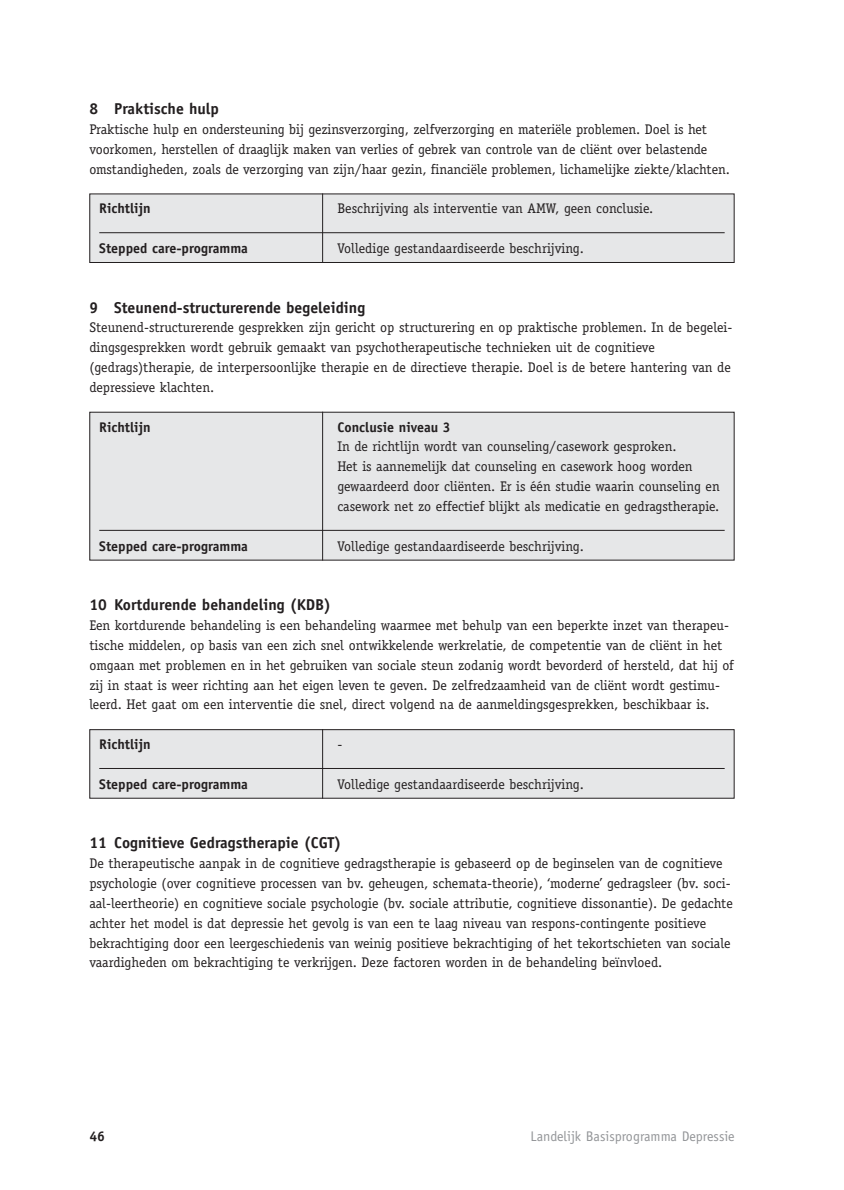
<style>
.page{position:relative;width:844px;height:1190px;background:#fff}
.page>*{position:absolute;margin:0;border:0;box-sizing:border-box;transform-origin:0 0}
.t1{font:700 15.75px "Officina Sans";color:#231f20}
.t2{font:14px/19.8px "Officina Serif";color:#231f20}
.t3{font:700 14px "Officina Sans";color:#231f20}
.t4{font:14px "Officina Sans";color:#939598}
</style>
<div class="page">
<div style="left:90px;top:194px;width:644px;height:68px;background:#e6e7e8"></div>
<div style="left:89px;top:193px;width:645px;height:70px;border:1px solid #231f20"></div>
<hr style="left:322px;top:193px;width:1px;height:70px;background:#231f20">
<div style="left:90px;top:412px;width:644px;height:148px;background:#e6e7e8"></div>
<div style="left:89px;top:412px;width:645px;height:149px;border:1px solid #231f20"></div>
<hr style="left:322px;top:412px;width:1px;height:149px;background:#231f20">
<div style="left:90px;top:730px;width:644px;height:68px;background:#e6e7e8"></div>
<div style="left:89px;top:729px;width:645px;height:70px;border:1px solid #231f20"></div>
<hr style="left:322px;top:729px;width:1px;height:70px;background:#231f20">
<hr style="left:99px;top:232px;width:625px;height:1px;background:#231f20">
<hr style="left:99px;top:530px;width:625px;height:1px;background:#231f20">
<hr style="left:99px;top:768px;width:625px;height:1px;background:#231f20">
<p class="t1" style="left:89px;top:103px;width:131px">8 Praktische hulp</p>
<p class="t2" style="left:89px;top:120px;width:642px">Praktische hulp en ondersteuning bij gezinsverzorging, zelfverzorging en materiële problemen. Doel is het voorkomen, herstellen of draaglijk maken van verlies of gebrek van controle van de cliënt over belastende omstandigheden, zoals de verzorging van zijn/haar gezin, financiële problemen, lichamelijke ziekte/klachten.</p>
<p class="t3" style="left:99px;top:203px;width:53px">Richtlijn</p>
<p class="t2" style="left:337px;top:200px;width:317px">Beschrijving als interventie van AMW, geen conclusie.</p>
<p class="t3" style="left:99px;top:243px;width:150px">Stepped care-programma</p>
<p class="t2" style="left:337px;top:240px;width:248px">Volledige gestandaardiseerde beschrijving.</p>
<p class="t1" style="left:89px;top:301px;width:277px">9 Steunend-structurerende begeleiding</p>
<p class="t2" style="left:89px;top:319px;width:644px">Steunend-structurerende gesprekken zijn gericht op structurering en op praktische problemen. In de begelei&shy;dingsgesprekken wordt gebruik gemaakt van psychotherapeutische technieken uit de cognitieve (gedrags)therapie, de interpersoonlijke therapie en de directieve therapie. Doel is de betere hantering van de depressieve klachten.</p>
<p class="t3" style="left:99px;top:421px;width:53px">Richtlijn</p>
<p class="t3" style="left:337px;top:421px;width:115px">Conclusie niveau 3</p>
<p class="t2" style="left:337px;top:438px;width:384px">In de richtlijn wordt van counseling/casework gesproken.<br>Het is aannemelijk dat counseling en casework hoog worden gewaardeerd door cliënten. Er is één studie waarin counseling en casework net zo effectief blijkt als medicatie en gedragstherapie.</p>
<p class="t3" style="left:99px;top:541px;width:150px">Stepped care-programma</p>
<p class="t2" style="left:337px;top:537px;width:248px">Volledige gestandaardiseerde beschrijving.</p>
<p class="t1" style="left:89px;top:599px;width:243px">10 Kortdurende behandeling (KDB)</p>
<p class="t2" style="left:89px;top:617px;width:646px">Een kortdurende behandeling is een behandeling waarmee met behulp van een beperkte inzet van therapeu&shy;tische middelen, op basis van een zich snel ontwikkelende werkrelatie, de competentie van de cliënt in het omgaan met problemen en in het gebruiken van sociale steun zodanig wordt bevorderd of hersteld, dat hij of zij in staat is weer richting aan het eigen leven te geven. De zelfredzaamheid van de cliënt wordt gestimu&shy;leerd. Het gaat om een interventie die snel, direct volgend na de aanmeldingsgesprekken, beschikbaar is.</p>
<p class="t3" style="left:99px;top:739px;width:53px">Richtlijn</p>
<p class="t2" style="left:337px;top:736px;width:6px">-</p>
<p class="t3" style="left:99px;top:779px;width:150px">Stepped care-programma</p>
<p class="t2" style="left:337px;top:775px;width:248px">Volledige gestandaardiseerde beschrijving.</p>
<p class="t1" style="left:89px;top:837px;width:254px">11 Cognitieve Gedragstherapie (CGT)</p>
<p class="t2" style="left:89px;top:855px;width:645px">De therapeutische aanpak in de cognitieve gedragstherapie is gebaseerd op de beginselen van de cognitieve psychologie (over cognitieve processen van bv. geheugen, schemata-theorie), ‘moderne’ gedragsleer (bv. soci&shy;aal-leertheorie) en cognitieve sociale psychologie (bv. sociale attributie, cognitieve dissonantie). De gedachte achter het model is dat depressie het gevolg is van een te laag niveau van respons-contingente positieve bekrachtiging door een leergeschiedenis van weinig positieve bekrachtiging of het tekortschieten van sociale vaardigheden om bekrachtiging te verkrijgen. Deze factoren worden in de behandeling beïnvloed.</p>
<p class="t3" style="left:89px;top:1131px;width:17px">46</p>
<p class="t4" style="left:530px;top:1131px;width:205px">Landelijk Basisprogramma Depressie</p>
</div>
